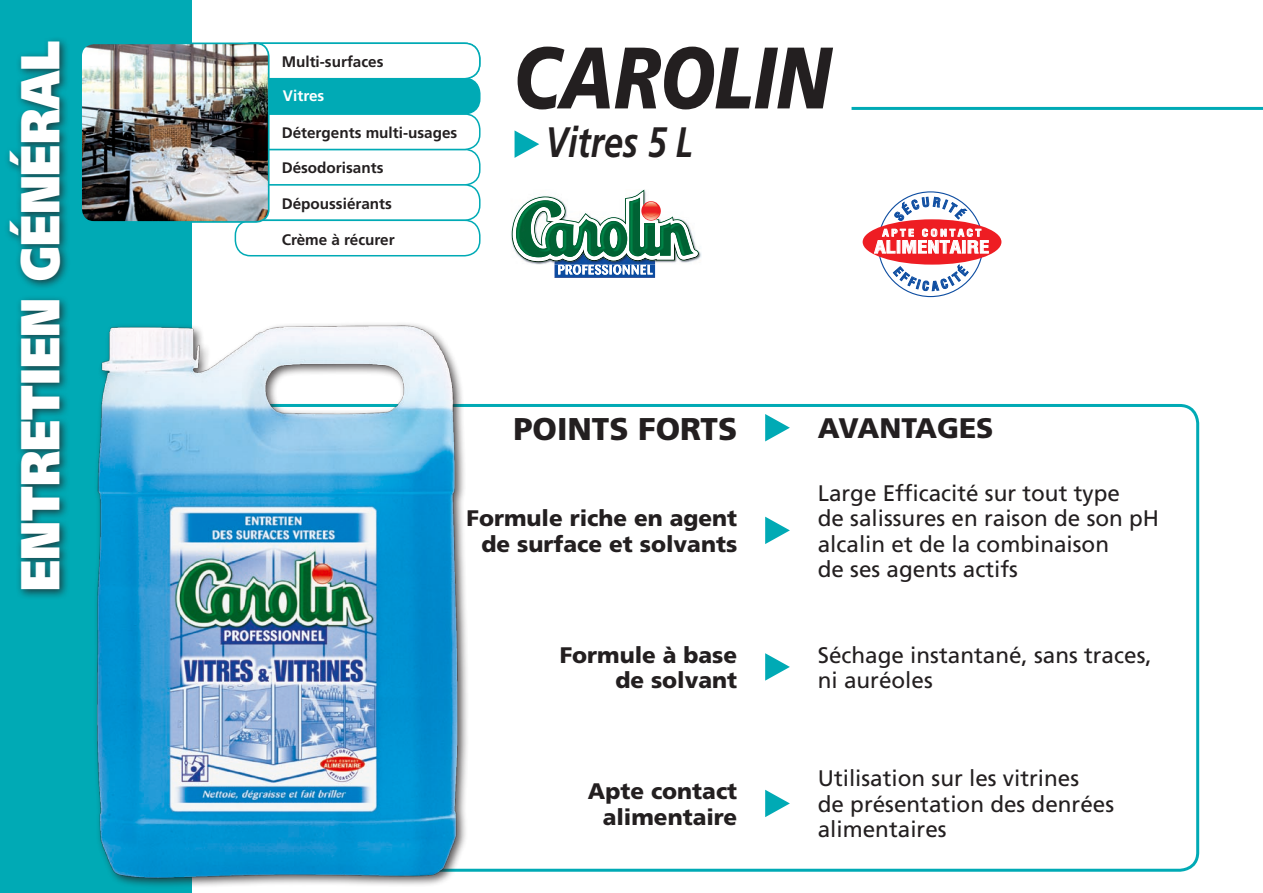
<style>
.page{position:relative;width:1263px;height:893px;background:#fff}
.page>*{position:absolute;margin:0;border:0;box-sizing:border-box;transform-origin:0 0}
.t1{font:italic 900 87.15px "Frutiger LT Std";color:#231f20;scale:.8 1}
.t2{font:900 54.75px "Frutiger LT Std";color:#fff;scale:.83 1}
.t3{font:italic 700 42.6px "Frutiger LT Std";color:#231f20;scale:.8 1}
.t4{font:900 31.5px "Frutiger LT Std";color:#231f20}
.t5{font:900 28.35px "Frutiger LT Std";color:#231f20}
.t6{font:22.5px/25.5px "Frutiger LT Std";color:#231f20}
.t7{font:900 22.5px/25.5px "Frutiger LT Std";color:#231f20;text-align:right}
.t8{font:700 condensed 16.8px "Helvetica";color:#fff;scale:1.2 1}
.t9{font:700 15.3px "Frutiger LT Std";color:#231f20}
.t10{font:700 15.3px "Frutiger LT Std";color:#fff}
.t11{font:700 condensed 9.45px "Helvetica";letter-spacing:.22em;color:#fff;scale:1.2 1}
</style>
<div class="page">
<div style="left:235px;top:149px;width:245px;height:37px;border:2px solid #00aab5;border-radius:15px"></div>
<div style="left:235px;top:184px;width:245px;height:37px;border:2px solid #00aab5;border-radius:15px"></div>
<div style="left:235px;top:220px;width:245px;height:36px;border:2px solid #00aab5;border-radius:15px"></div>
<div style="left:235px;top:113px;width:245px;height:37px;border:2px solid #00aab5;border-radius:15px"></div>
<div style="left:235px;top:78px;width:245px;height:36px;background:#00aab5;border-radius:15px"></div>
<div style="left:235px;top:78px;width:245px;height:37px;border:2px solid #00aab5;border-radius:15px"></div>
<div style="left:235px;top:43px;width:245px;height:36px;border:2px solid #00aab5;border-radius:15px"></div>
<div style="left:0;top:0;width:191px;height:893px;background:#00aab5"></div>
<div style="left:4px;top:36px;width:67px;height:563px;background:#231f20;opacity:.75"></div>
<svg style="left:765px;top:414px;width:25px;height:27px"></svg>
<svg style="left:765px;top:517px;width:25px;height:27px"></svg>
<svg style="left:765px;top:653px;width:25px;height:28px"></svg>
<svg style="left:765px;top:790px;width:25px;height:27px"></svg>
<svg style="left:514px;top:130px;width:25px;height:28px"></svg>
<img style="left:83px;top:43px;width:186px;height:179px">
<div style="left:80px;top:43px;width:190px;height:180px;border:2px solid #00aab5;border-radius:13px"></div>
<div style="left:93px;top:321px;width:376px;height:567px;background:#231f20;opacity:.75"></div>
<img style="left:93px;top:319px;width:367px;height:560px">
<svg style="left:878px;top:192px;width:105px;height:105px"></svg>
<div style="left:863px;top:219px;width:138px;height:46px;background:#ee1d23;border-radius:50%"></div>
<svg style="left:874px;top:228px;width:115px;height:26px"></svg>
<img style="left:554px;top:275px;width:101px;height:3px">
<svg style="left:512px;top:190px;width:187px;height:85px"></svg>
<img style="left:644px;top:202px;width:14px;height:14px;border-radius:7px">
<hr style="left:851px;top:107px;width:412px;height:3px;background:#00aab5">
<svg style="left:894px;top:196px;width:73px;height:26px"></svg>
<svg style="left:893px;top:264px;width:76px;height:28px"></svg>
<h2 class="t2" style="left:7px;top:591px;width:665px;rotate:-90deg">ENTRETIEN GÉNÉRAL</h2>
<p class="t9" style="left:282px;top:52px;width:103px">Multi-surfaces</p>
<p class="t10" style="left:283px;top:87px;width:43px">Vitres</p>
<p class="t9" style="left:282px;top:123px;width:177px">Détergents multi-usages</p>
<p class="t9" style="left:282px;top:159px;width:103px">Désodorisants</p>
<p class="t9" style="left:282px;top:195px;width:112px">Dépoussiérants</p>
<p class="t9" style="left:282px;top:230px;width:114px">Crème à récurer</p>
<h1 class="t1" style="left:513px;top:26px;width:238px">CAROLIN</h1>
<h3 class="t3" style="left:545px;top:117px;width:186px">Vitres 5 L</h3>
<p class="t11" style="left:882px;top:227px;width:84px">APTE CONTACT</p>
<p class="t8" style="left:874px;top:237px;width:97px">ALIMENTAIRE</p>
<h3 class="t4" style="left:513px;top:409px;width:225px">POINTS FORTS</h3>
<p class="t5" style="left:818px;top:411px;width:177px">AVANTAGES</p>
<p class="t7" style="left:466px;top:505px;width:272px">Formule riche en agent de surface et solvants</p>
<p class="t6" style="left:818px;top:480px;width:343px">Large Efficacité sur tout type<br>de salissures en raison de son pH alcalin et de la combinaison<br>de ses agents actifs</p>
<p class="t7" style="left:560px;top:642px;width:179px">Formule à base de solvant</p>
<p class="t6" style="left:818px;top:642px;width:335px">Séchage instantané, sans traces, ni auréoles</p>
<p class="t7" style="left:588px;top:778px;width:151px">Apte contact alimentaire</p>
<p class="t6" style="left:818px;top:766px;width:298px">Utilisation sur les vitrines<br>de présentation des denrées alimentaires</p>
</div>
